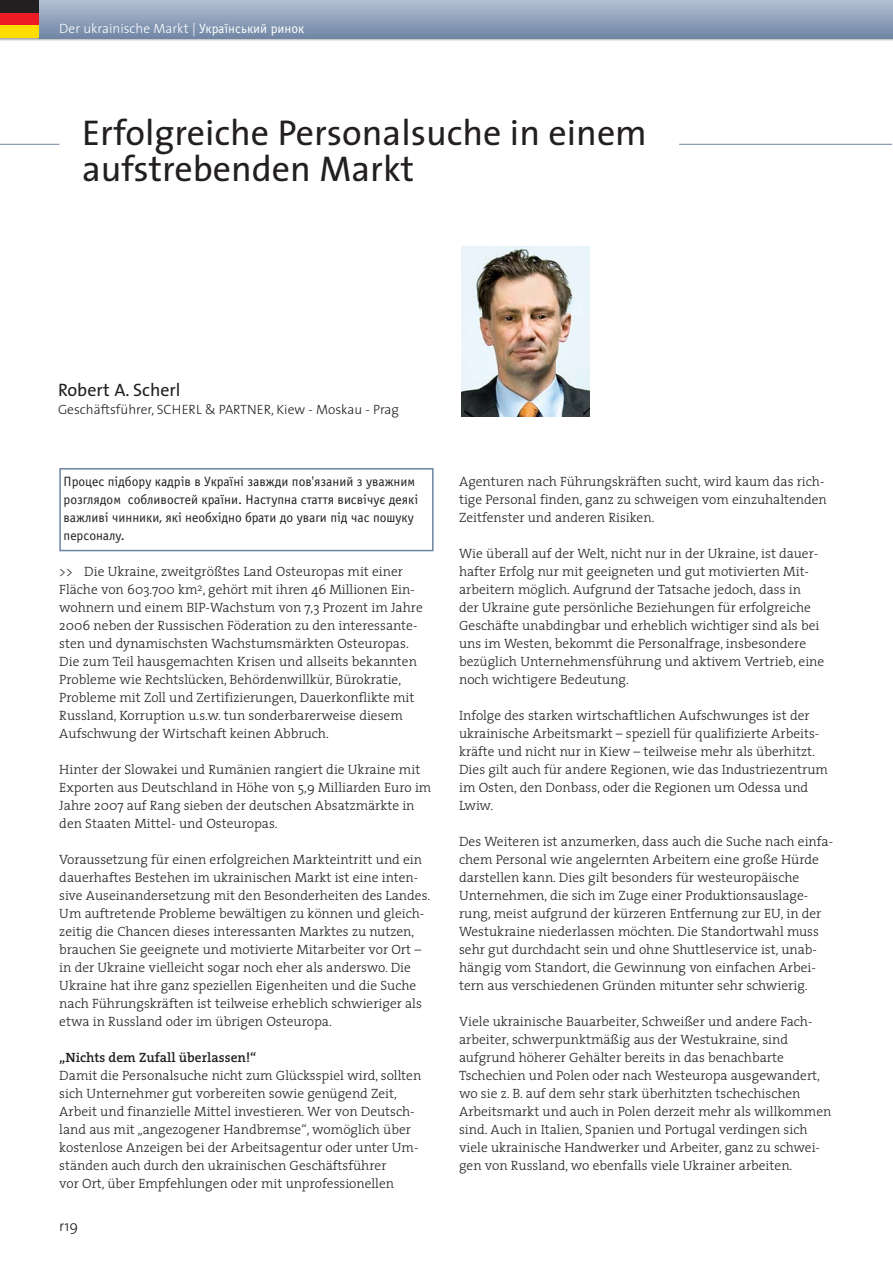
<style>
.page{position:relative;width:893px;height:1263px;background:#fff}
.page>*{position:absolute;margin:0;border:0;box-sizing:border-box;transform-origin:0 0}
.t1{font:36px/36px "The Sans";color:#231f20}
.t2{font:18px "The Sans";color:#231f20}
.t3{font:300 15px "The Sans";color:#231f20}
.t4{font:300 13.5px/18px "The Serif";color:#231f20}
.t5{font:13.5px/18px "Officina Sans Book C";color:#231f20}
.t6{font:300 13.5px "The Sans";color:#231f20}
.t7{font:300 13.5px "The Sans";color:#fff}
.t8{font:600 13.5px "The Serif";color:#231f20}
.s1{font-family:"Officina Sans Book C";font-weight:400}
</style>
<div class="page">
<div style="left:38px;top:0;width:855px;height:38px;background:linear-gradient(to bottom,#b4bfd3,#7188a6)"></div>
<hr style="left:0;top:144px;width:59px;height:1px;background:#6c84a2">
<hr style="left:679px;top:144px;width:213px;height:1px;background:#6c84a2">
<div style="left:0;top:0;width:38px;height:13px;background:#231f20"></div>
<div style="left:0;top:13px;width:38px;height:13px;background:#ed1c24"></div>
<div style="left:0;top:26px;width:38px;height:12px;background:#fd0"></div>
<img style="left:462px;top:246px;width:127px;height:170px">
<div style="left:59px;top:468px;width:374px;height:83px;border:2px solid #6c84a2"></div>
<p class="t7" style="left:59px;top:23px;width:246px">Der ukrainische Markt | <span class="s1">Український ринок</span></p>
<h1 class="t1" style="left:82px;top:119px;width:566px">Erfolgreiche Personalsuche in einem aufstrebenden Markt</h1>
<h2 class="t2" style="left:58px;top:383px;width:124px">Robert A. Scherl</h2>
<p class="t6" style="left:58px;top:404px;width:342px">Geschäftsführer, SCHERL &amp; PARTNER, Kiew - Moskau - Prag</p>
<p class="t5" style="left:64px;top:474px;width:356px">Процес підбору кадрів в Україні завжди пов'язаний з уважним розглядом собливостей країни. Наступна стаття висвічує деякі важливі чинники, які необхідно брати до уваги під час пошуку персоналу.</p>
<p class="t4" style="left:59px;top:563px;width:365px">&gt;&gt; Die Ukraine, zweitgrößtes Land Osteuropas mit einer Fläche von 603.700 km<sup>2</sup>, gehört mit ihren 46 Millionen Ein&shy;wohnern und einem BIP-Wachstum von 7,3 Prozent im Jahre 2006 neben der Russischen Föderation zu den interessante&shy;sten und dynamischsten Wachstumsmärkten Osteuropas.<br>Die zum Teil hausgemachten Krisen und allseits bekannten Probleme wie Rechtslücken, Behördenwillkür, Bürokratie, Probleme mit Zoll und Zertifizierungen, Dauerkonflikte mit Russland, Korruption u.s.w. tun sonderbarerweise diesem Aufschwung der Wirtschaft keinen Abbruch.</p>
<p class="t4" style="left:59px;top:761px;width:374px">Hinter der Slowakei und Rumänien rangiert die Ukraine mit Exporten aus Deutschland in Höhe von 5,9 Milliarden Euro im Jahre 2007 auf Rang sieben der deutschen Absatzmärkte in den Staaten Mittel- und Osteuropas.</p>
<p class="t4" style="left:59px;top:851px;width:372px">Voraussetzung für einen erfolgreichen Markteintritt und ein dauerhaftes Bestehen im ukrainischen Markt ist eine inten&shy;sive Auseinandersetzung mit den Besonderheiten des Landes.<br>Um auftretende Probleme bewältigen zu können und gleich&shy;zeitig die Chancen dieses interessanten Marktes zu nutzen, brauchen Sie geeignete und motivierte Mitarbeiter vor Ort – in der Ukraine vielleicht sogar noch eher als anderswo. Die Ukraine hat ihre ganz speziellen Eigenheiten und die Suche nach Führungskräften ist teilweise erheblich schwieriger als etwa in Russland oder im übrigen Osteuropa.</p>
<p class="t8" style="left:59px;top:1051px;width:199px">„Nichts dem Zufall überlassen!“</p>
<p class="t4" style="left:59px;top:1067px;width:363px">Damit die Personalsuche nicht zum Glücksspiel wird, sollten sich Unternehmer gut vorbereiten sowie genügend Zeit, Arbeit und finanzielle Mittel investieren. Wer von Deutsch&shy;land aus mit „angezogener Handbremse“, womöglich über kostenlose Anzeigen bei der Arbeitsagentur oder unter Um&shy;ständen auch durch den ukrainischen Geschäftsführer<br>vor Ort, über Empfehlungen oder mit unprofessionellen</p>
<p class="t3" style="left:59px;top:1221px;width:21px">r19</p>
<p class="t4" style="left:459px;top:473px;width:369px">Agenturen nach Führungskräften sucht, wird kaum das rich&shy;tige Personal finden, ganz zu schweigen vom einzuhaltenden<br>Zeitfenster und anderen Risiken.</p>
<p class="t4" style="left:459px;top:545px;width:367px">Wie überall auf der Welt, nicht nur in der Ukraine, ist dauer&shy;hafter Erfolg nur mit geeigneten und gut motivierten Mit&shy;arbeitern möglich. Aufgrund der Tatsache jedoch, dass in<br>der Ukraine gute persönliche Beziehungen für erfolgreiche Geschäfte unabdingbar und erheblich wichtiger sind als bei uns im Westen, bekommt die Personalfrage, insbesondere bezüglich Unternehmensführung und aktivem Vertrieb, eine noch wichtigere Bedeutung.</p>
<p class="t4" style="left:459px;top:707px;width:370px">Infolge des starken wirtschaftlichen Aufschwunges ist der ukrainische Arbeitsmarkt – speziell für qualifizierte Arbeits&shy;kräfte und nicht nur in Kiew – teilweise mehr als überhitzt.<br>Dies gilt auch für andere Regionen, wie das Industriezentrum im Osten, den Donbass, oder die Regionen um Odessa und Lwiw.</p>
<p class="t4" style="left:459px;top:833px;width:376px">Des Weiteren ist anzumerken, dass auch die Suche nach einfa&shy;chem Personal wie angelernten Arbeitern eine große Hürde darstellen kann. Dies gilt besonders für westeuropäische Unternehmen, die sich im Zuge einer Produktionsauslage&shy;rung, meist aufgrund der kürzeren Entfernung zur EU, in der Westukraine niederlassen möchten. Die Standortwahl muss sehr gut durchdacht sein und ohne Shuttleservice ist, unab&shy;hängig vom Standort, die Gewinnung von einfachen Arbei&shy;tern aus verschiedenen Gründen mitunter sehr schwierig.</p>
<p class="t4" style="left:459px;top:1013px;width:374px">Viele ukrainische Bauarbeiter, Schweißer und andere Fach&shy;arbeiter, schwerpunktmäßig aus der Westukraine, sind aufgrund höherer Gehälter bereits in das benachbarte Tschechien und Polen oder nach Westeuropa ausgewandert, wo sie z. B. auf dem sehr stark überhitzten tschechischen Arbeitsmarkt und auch in Polen derzeit mehr als willkommen sind. Auch in Italien, Spanien und Portugal verdingen sich viele ukrainische Handwerker und Arbeiter, ganz zu schwei&shy;gen von Russland, wo ebenfalls viele Ukrainer arbeiten.</p>
</div>
